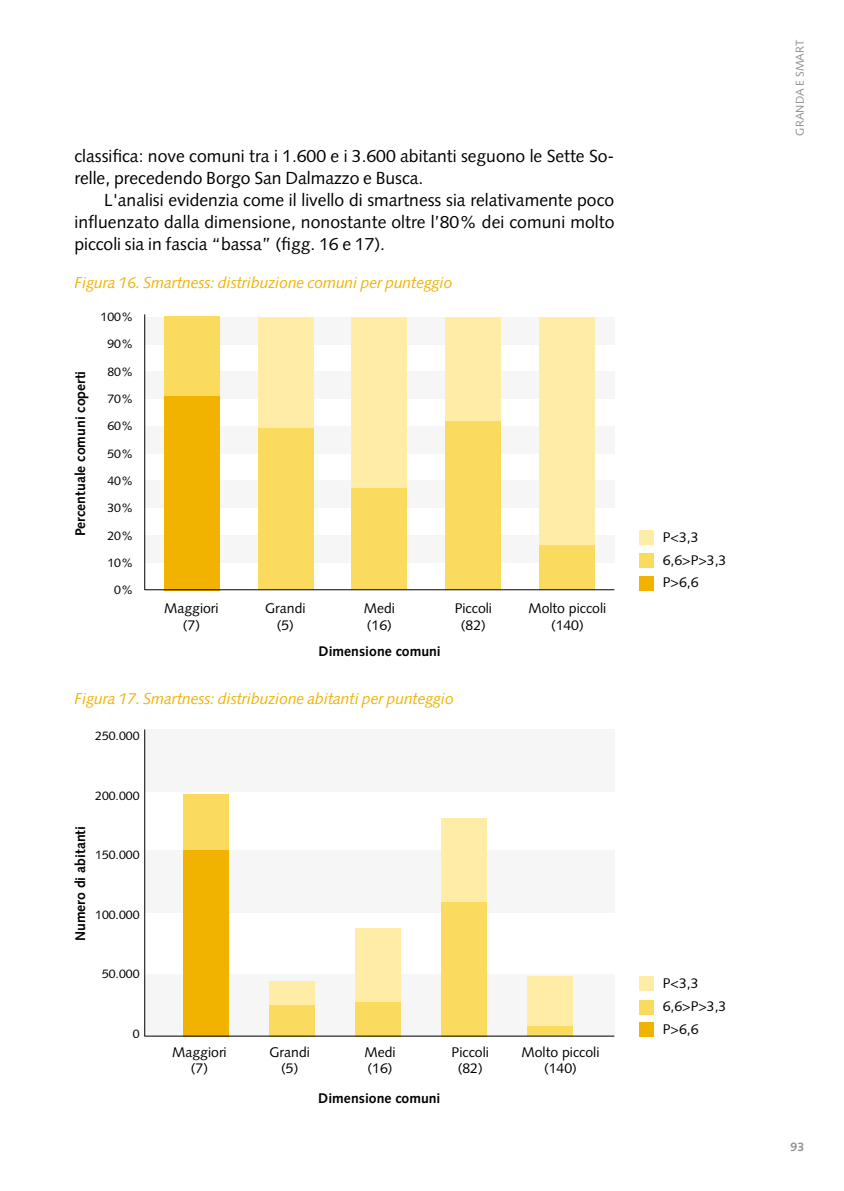
<style>
.page{position:relative;width:844px;height:1191px;background:#fff}
.page>*{position:absolute;margin:0;border:0;box-sizing:border-box;transform-origin:0 0}
.t1{font:17.5px/21.9px "Syntax";color:#000}
.t2{font:italic 15.75px "Syntax";letter-spacing:-.01em;color:#f2b200}
.t3{font:14px/16.8px "Syntax";color:#000;text-align:center}
.t4{font:700 14px "Syntax";color:#000}
.t5{font:12.25px "Syntax";color:#000}
.t6{font:700 12.25px "Syntax";color:#909090}
.t7{font:11.38px "Syntax";letter-spacing:.01em;color:#909090}
</style>
<div class="page">
<div style="left:145px;top:535px;width:469px;height:27px;background:#f6f6f6"></div>
<div style="left:145px;top:481px;width:469px;height:27px;background:#f6f6f6"></div>
<div style="left:145px;top:426px;width:469px;height:27px;background:#f6f6f6"></div>
<div style="left:145px;top:371px;width:469px;height:28px;background:#f6f6f6"></div>
<div style="left:145px;top:317px;width:469px;height:27px;background:#f6f6f6"></div>
<div style="left:164px;top:396px;width:55px;height:194px;background:#f2b200"></div>
<div style="left:164px;top:317px;width:55px;height:79px;background:#fadb5d"></div>
<div style="left:258px;top:427px;width:55px;height:163px;background:#fadb5d"></div>
<div style="left:258px;top:317px;width:55px;height:110px;background:#feeca7"></div>
<div style="left:351px;top:488px;width:56px;height:102px;background:#fadb5d"></div>
<div style="left:351px;top:317px;width:56px;height:171px;background:#feeca7"></div>
<div style="left:445px;top:421px;width:56px;height:169px;background:#fadb5d"></div>
<div style="left:445px;top:317px;width:56px;height:104px;background:#feeca7"></div>
<div style="left:539px;top:545px;width:55px;height:45px;background:#fadb5d"></div>
<div style="left:539px;top:317px;width:55px;height:228px;background:#feeca7"></div>
<div style="left:639px;top:530px;width:15px;height:15px;background:#feeca7"></div>
<div style="left:639px;top:553px;width:15px;height:15px;background:#fadb5d"></div>
<div style="left:639px;top:576px;width:15px;height:15px;background:#f2b200"></div>
<hr style="left:144px;top:314px;width:1px;height:276px;background:#000">
<hr style="left:144px;top:589px;width:470px;height:1px;background:#000">
<div style="left:145px;top:974px;width:469px;height:62px;background:#f6f6f6"></div>
<div style="left:145px;top:850px;width:469px;height:63px;background:#f6f6f6"></div>
<div style="left:145px;top:729px;width:469px;height:63px;background:#f6f6f6"></div>
<div style="left:184px;top:850px;width:45px;height:186px;background:#f2b200"></div>
<div style="left:184px;top:795px;width:45px;height:55px;background:#fadb5d"></div>
<div style="left:270px;top:1004px;width:45px;height:32px;background:#fadb5d"></div>
<div style="left:270px;top:981px;width:45px;height:23px;background:#feeca7"></div>
<div style="left:356px;top:1001px;width:45px;height:35px;background:#fadb5d"></div>
<div style="left:356px;top:928px;width:45px;height:73px;background:#feeca7"></div>
<div style="left:442px;top:901px;width:45px;height:135px;background:#fadb5d"></div>
<div style="left:442px;top:818px;width:45px;height:83px;background:#feeca7"></div>
<div style="left:527px;top:1026px;width:46px;height:10px;background:#fadb5d"></div>
<div style="left:527px;top:976px;width:46px;height:50px;background:#feeca7"></div>
<hr style="left:144px;top:729px;width:1px;height:307px;background:#000">
<hr style="left:144px;top:1035px;width:470px;height:1px;background:#000">
<div style="left:639px;top:976px;width:15px;height:15px;background:#feeca7"></div>
<div style="left:639px;top:1000px;width:15px;height:14px;background:#fadb5d"></div>
<div style="left:639px;top:1022px;width:15px;height:15px;background:#f2b200"></div>
<p class="t1" style="left:74px;top:145px;width:541px">classifica: nove comuni tra i 1.600 e i 3.600 abitanti seguono le Sette So&shy;relle, precedendo Borgo San Dalmazzo e Busca.</p>
<p class="t1" style="left:74px;top:189px;width:541px;text-align:justify;text-indent:30px">L'analisi evidenzia come il livello di smartness sia relativamente poco influenzato dalla dimensione, nonostante oltre l’80% dei comuni molto piccoli sia in fascia “bassa” (figg. 16 e 17).</p>
<p class="t2" style="left:74px;top:273px;width:379px">Figura 16. Smartness: distribuzione comuni per punteggio</p>
<p class="t4" style="left:72px;top:536px;width:167px;rotate:-90deg">Percentuale comuni coperti</p>
<p class="t5" style="left:101px;top:310px;width:34px">100%</p>
<p class="t5" style="left:107px;top:337px;width:27px">90%</p>
<p class="t5" style="left:107px;top:364px;width:27px">80%</p>
<p class="t5" style="left:107px;top:391px;width:27px">70%</p>
<p class="t5" style="left:107px;top:419px;width:27px">60%</p>
<p class="t5" style="left:107px;top:446px;width:27px">50%</p>
<p class="t5" style="left:107px;top:473px;width:27px">40%</p>
<p class="t5" style="left:107px;top:501px;width:27px">30%</p>
<p class="t5" style="left:107px;top:528px;width:27px">20%</p>
<p class="t5" style="left:107px;top:555px;width:27px">10%</p>
<p class="t5" style="left:114px;top:583px;width:21px">0%</p>
<p class="t3" style="left:164px;top:599px;width:56px">Maggiori (7)</p>
<p class="t3" style="left:265px;top:599px;width:42px">Grandi (5)</p>
<p class="t3" style="left:364px;top:599px;width:33px;text-align:left">Medi (16)</p>
<p class="t3" style="left:454px;top:599px;width:39px">Piccoli (82)</p>
<p class="t3" style="left:528px;top:599px;width:79px">Molto piccoli (140)</p>
<p class="t4" style="left:318px;top:643px;width:124px">Dimensione comuni</p>
<p class="t2" style="left:74px;top:689px;width:381px">Figura 17. Smartness: distribuzione abitanti per punteggio</p>
<p class="t5" style="left:95px;top:728px;width:46px">250.000</p>
<p class="t5" style="left:95px;top:788px;width:46px">200.000</p>
<p class="t4" style="left:72px;top:941px;width:117px;rotate:-90deg">Numero di abitanti</p>
<p class="t5" style="left:95px;top:847px;width:46px">150.000</p>
<p class="t5" style="left:95px;top:907px;width:46px">100.000</p>
<p class="t5" style="left:102px;top:966px;width:39px">50.000</p>
<p class="t5" style="left:133px;top:1026px;width:8px">0</p>
<p class="t3" style="left:172px;top:1043px;width:56px">Maggiori (7)</p>
<p class="t3" style="left:269px;top:1043px;width:42px">Grandi (5)</p>
<p class="t3" style="left:364px;top:1043px;width:33px;text-align:left">Medi (16)</p>
<p class="t3" style="left:451px;top:1043px;width:39px">Piccoli (82)</p>
<p class="t3" style="left:521px;top:1043px;width:79px">Molto piccoli (140)</p>
<p class="t4" style="left:318px;top:1090px;width:124px">Dimensione comuni</p>
<p class="t3" style="left:662px;top:525px;width:65px;line-height:22.8px;text-align:left">P&lt;3,3<br>6,6&gt;P&gt;3,3<br>P&gt;6,6</p>
<p class="t3" style="left:662px;top:972px;width:65px;line-height:22.8px;text-align:left">P&lt;3,3<br>6,6&gt;P&gt;3,3<br>P&gt;6,6</p>
<p class="t7" style="left:793px;top:136px;width:97px;rotate:-90deg">GRANDA E SMART</p>
<p class="t6" style="left:790px;top:1139px;width:15px">93</p>
</div>
